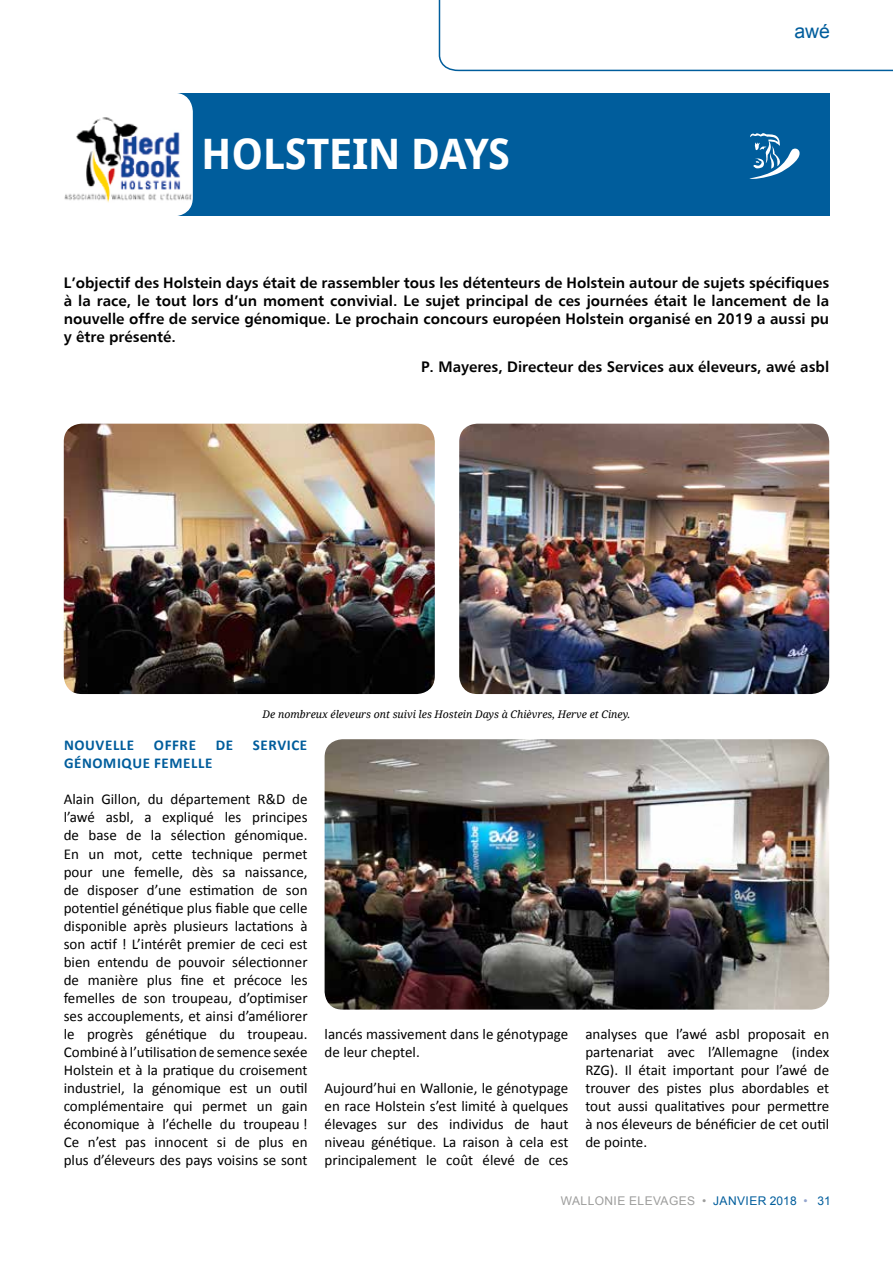
<style>
.page{position:relative;width:893px;height:1263px;background:#fff}
.page>*{position:absolute;margin:0;border:0;box-sizing:border-box;transform-origin:0 0}
.t1{font:700 42px "Droid Sans";letter-spacing:-.01em;color:#fff}
.t2{font:19.5px "Arial";color:#005d9c}
.t3{font:15px/18px "Calibri";color:#000;text-align:justify}
.t4{font:15px/18px "Humanist 777 BT Bold B";color:#000;text-align:justify}
.t5{font:700 15px "Calibri";letter-spacing:.04em;color:#005d9c}
.t6{font:12px "Arial";letter-spacing:.035em;color:#9d9d9c}
.t7{font:italic 10.5px "Droid Serif";color:#000}
.s1{color:#005d9c}
.s2{color:#95a6ce}
</style>
<div class="page">
<div style="left:177px;top:94px;width:652px;height:122px;background:#005d9c"></div>
<div style="left:64px;top:94px;width:128px;height:122px;background:#fff;border-radius:18px"></div>
<img style="left:66px;top:103px;width:126px;height:103px">
<div style="left:63px;top:93px;width:130px;height:123px;border:2px solid #fff;border-radius:18px"></div>
<svg style="left:749px;top:133px;width:51px;height:46px"></svg>
<img style="left:64px;top:424px;width:371px;height:270px">
<img style="left:459px;top:424px;width:370px;height:270px">
<img style="left:325px;top:739px;width:504px;height:270px">
<svg style="left:438px;top:0;width:455px;height:72px"></svg>
<h1 class="t1" style="left:201px;top:127px;width:310px">HOLSTEIN DAYS</h1>
<h2 class="t2" style="left:794px;top:17px;width:37px">awé</h2>
<p class="t4" style="left:64px;top:273px;width:767px">L’objectif des Holstein days était de rassembler tous les détenteurs de Holstein autour de sujets spécifiques à la race, le tout lors d’un moment convivial. Le sujet principal de ces journées était le lancement de la nouvelle offre de service génomique. Le prochain concours européen Holstein organisé en 2019 a aussi pu y être présenté.</p>
<p class="t4" style="left:421px;top:357px;width:410px">P. Mayeres, Directeur des Services aux éleveurs, awé asbl</p>
<p class="t7" style="left:263px;top:709px;width:369px">De nombreux éleveurs ont suivi les Hostein Days à Chièvres, Herve et Ciney.</p>
<p class="t5" style="left:64px;top:735px;width:72px">NOUVELLE</p>
<p class="t5" style="left:154px;top:735px;width:44px">OFFRE</p>
<p class="t5" style="left:216px;top:735px;width:19px">DE</p>
<p class="t5" style="left:253px;top:735px;width:56px">SERVICE</p>
<p class="t5" style="left:64px;top:753px;width:150px">GÉNOMIQUE FEMELLE</p>
<p class="t3" style="left:64px;top:790px;width:245px">Alain Gillon, du département R&amp;D de l’awé asbl, a expliqué les principes de base de la sélection génomique.<br>En un mot, cette technique permet pour une femelle, dès sa naissance, de disposer d’une estimation de son potentiel génétique plus fiable que celle disponible après plusieurs lactations à son actif ! L’intérêt premier de ceci est bien entendu de pouvoir sélectionner de manière plus fine et précoce les femelles de son troupeau, d’optimiser ses accouplements, et ainsi d’améliorer le progrès génétique du troupeau.<br>Combiné à l’utilisation de semence sexée Holstein et à la pratique du croisement industriel, la génomique est un outil complémentaire qui permet un gain économique à l’échelle du troupeau !<br>Ce n’est pas innocent si de plus en plus d’éleveurs des pays voisins se sont</p>
<p class="t3" style="left:325px;top:1025px;width:245px">lancés massivement dans le génotypage de leur cheptel.</p>
<p class="t3" style="left:325px;top:1079px;width:245px">Aujourd’hui en Wallonie, le génotypage en race Holstein s’est limité à quelques élevages sur des individus de haut niveau génétique. La raison à cela est principalement le coût élevé de ces</p>
<p class="t3" style="left:585px;top:1025px;width:245px">analyses que l’awé asbl proposait en partenariat avec l’Allemagne (index RZG). Il était important pour l’awé de trouver des pistes plus abordables et tout aussi qualitatives pour permettre à nos éleveurs de bénéficier de cet outil de pointe.</p>
<p class="t6" style="left:561px;top:1192px;width:271px">WALLONIE ELEVAGES • <span class="s1">JANVIER 2018</span> <span class="s2">•</span> <span class="s1">31</span></p>
</div>
